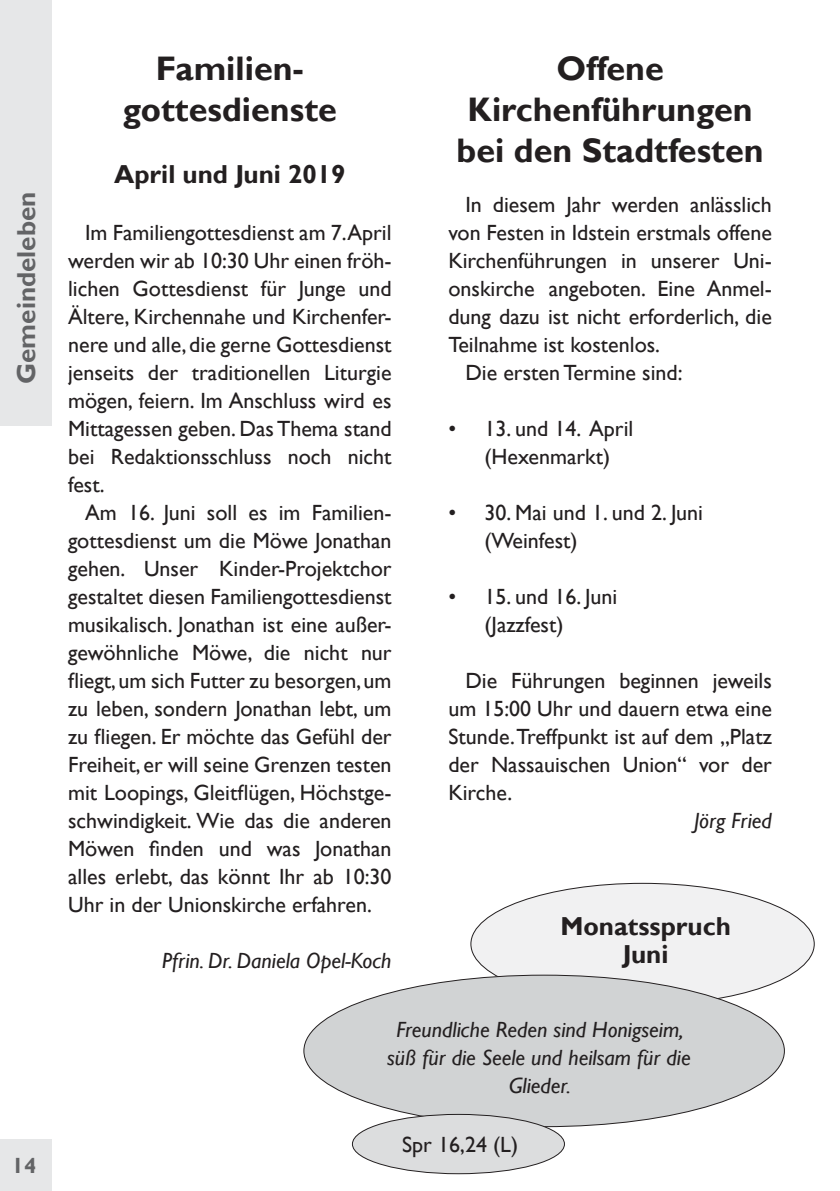
<style>
.page{position:relative;width:840px;height:1191px;background:#fff}
.page>*{position:absolute;margin:0;border:0;box-sizing:border-box;transform-origin:0 0}
.t1{font:700 34px/40.8px "Gill Sans";color:#231f20;text-align:center}
.t2{font:700 26px/28px "Gill Sans";color:#231f20;text-align:center}
.t3{font:700 26px "Gill Sans";color:#636466}
.t4{font:22px/28px "Gill Sans";color:#231f20;text-align:justify}
.t5{font:italic 22px/28px "Gill Sans";color:#231f20;text-align:center}
.t6{font:700 22px "Gill Sans";color:#636466}
</style>
<div class="page">
<div style="left:0;top:0;width:51px;height:425px;background:#e6e7e8"></div>
<div style="left:0;top:1140px;width:51px;height:51px;background:#e6e7e8"></div>
<div style="left:470px;top:883px;width:343px;height:121px;background:#f1f1f2;border-radius:50%"></div>
<div style="left:304px;top:975px;width:480px;height:151px;background:#d1d3d4;border-radius:50%"></div>
<div style="left:352px;top:1114px;width:212px;height:59px;background:#dcddde;border-radius:50%"></div>
<p class="t3" style="left:11px;top:384px;width:194px;rotate:-90deg">Gemeindeleben</p>
<p class="t6" style="left:12px;top:1152px;width:26px">14</p>
<h1 class="t1" style="left:123px;top:48px;width:215px">Familien&shy;gottesdienste</h1>
<p class="t2" style="left:114px;top:160px;width:233px">April und Juni 2019</p>
<p class="t4" style="left:68px;top:218px;width:325px;text-indent:17px">Im Familiengottesdienst am 7.April werden wir ab 10:30 Uhr einen fröh&shy;lichen Gottesdienst für Junge und Ältere, Kirchennahe und Kirchenfer&shy;nere und alle, die gerne Gottesdienst jenseits der traditionellen Liturgie mögen, feiern. Im Anschluss wird es Mittagessen geben. Das Thema stand bei Redaktionsschluss noch nicht fest.</p>
<p class="t4" style="left:68px;top:498px;width:325px;text-indent:17px">Am 16. Juni soll es im Familien&shy;gottesdienst um die Möwe Jonathan gehen. Unser Kinder-Projektchor gestaltet diesen Familiengottesdienst musikalisch. Jonathan ist eine außer&shy;gewöhnliche Möwe, die nicht nur fliegt, um sich Futter zu besorgen, um zu leben, sondern Jonathan lebt, um zu fliegen. Er möchte das Gefühl der Freiheit, er will seine Grenzen testen mit Loopings, Gleitflügen, Höchstge&shy;schwindigkeit. Wie das die anderen Möwen finden und was Jonathan alles erlebt, das könnt Ihr ab 10:30<br>Uhr in der Unionskirche erfahren.</p>
<p class="t5" style="left:162px;top:946px;width:231px">Pfrin. Dr. Daniela Opel-Koch</p>
<h1 class="t1" style="left:456px;top:48px;width:308px">Offene<br>Kirchenführungen bei den Stadtfesten</h1>
<p class="t4" style="left:465px;top:190px;width:308px">In diesem Jahr werden anlässlich</p>
<p class="t4" style="left:448px;top:218px;width:325px">von Festen in Idstein erstmals offene</p>
<p class="t4" style="left:448px;top:246px;width:325px">Kirchenführungen in unserer Uni-</p>
<p class="t4" style="left:448px;top:274px;width:325px">onskirche angeboten. Eine Anmel-</p>
<p class="t4" style="left:448px;top:302px;width:325px">dung dazu ist nicht erforderlich, die</p>
<p class="t4" style="left:448px;top:330px;width:213px">Teilnahme ist kostenlos.</p>
<p class="t4" style="left:465px;top:358px;width:218px">Die ersten Termine sind:</p>
<p class="t4" style="left:448px;top:414px;width:186px;text-align:center">• 13. und 14. April (Hexenmarkt)</p>
<p class="t4" style="left:484px;top:498px;width:220px;text-indent:-36px">• 30. Mai und 1. und 2. Juni (Weinfest)</p>
<p class="t4" style="left:484px;top:582px;width:134px;text-indent:-36px">• 15. und 16. Juni (Jazzfest)</p>
<p class="t4" style="left:448px;top:666px;width:325px;text-indent:17px">Die Führungen beginnen jeweils um 15:00 Uhr und dauern etwa eine Stunde. Treffpunkt ist auf dem „Platz der Nassauischen Union“ vor der Kirche.</p>
<p class="t5" style="left:693px;top:806px;width:79px">Jörg Fried</p>
<p class="t2" style="left:560px;top:912px;width:172px">Monatsspruch<br>Juni</p>
<p class="t5" style="left:387px;top:1015px;width:305px">Freundliche Reden sind Honigseim, süß für die Seele und heilsam für die<br>Glieder.</p>
<p class="t4" style="left:402px;top:1130px;width:117px">Spr 16,24 (L)</p>
</div>
